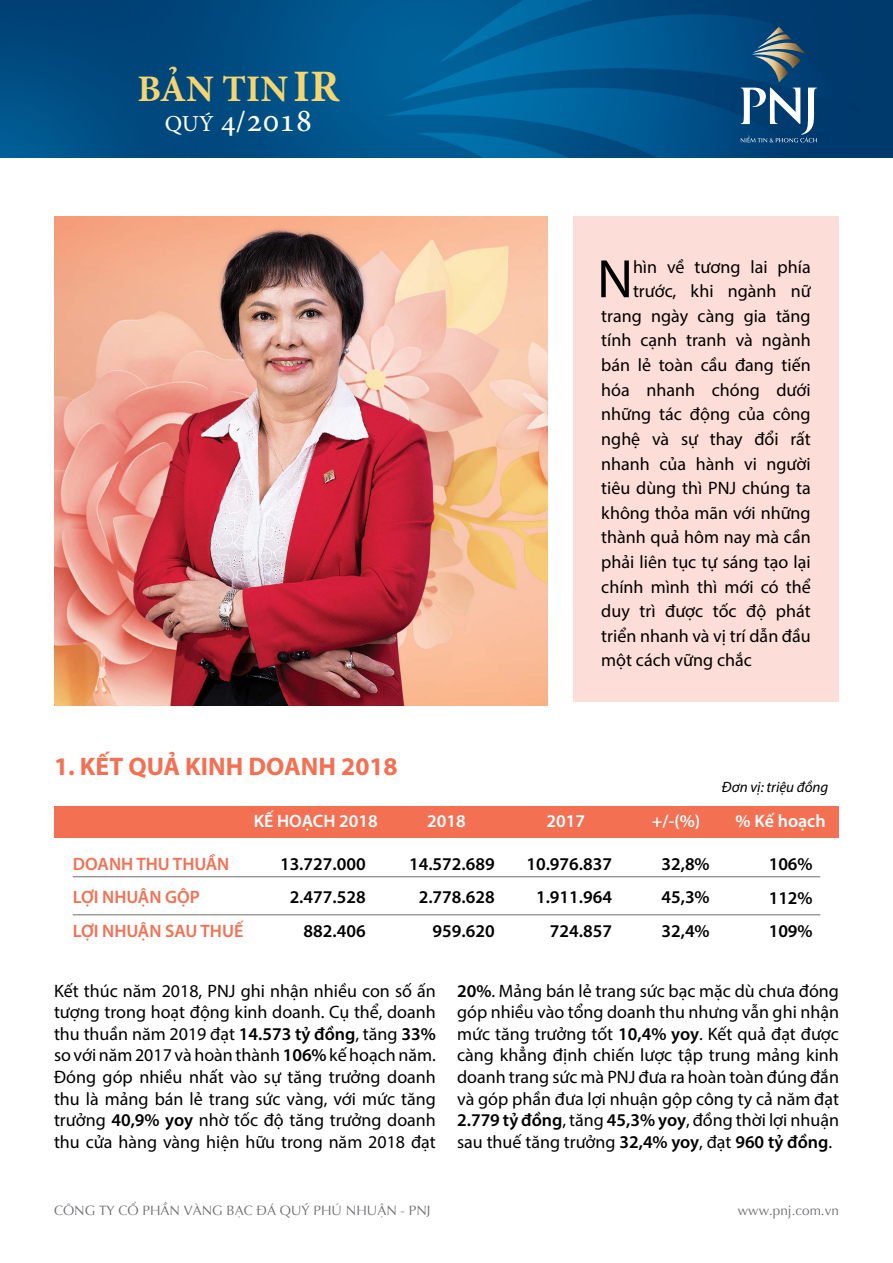
<style>
.page{position:relative;width:893px;height:1263px;background:#fff}
.page>*{position:absolute;margin:0;border:0;box-sizing:border-box;transform-origin:0 0}
.t1{font:54.45px "Myriad Pro";color:#000}
.t2{font:700 37.5px "Minion Pro";color:#f4d570}
.t3{font:33px "Adobe Hebrew";color:#fff}
.t4{font:700 25.5px "Myriad Pro";color:#f37053}
.t5{font:22.5px "Adobe Hebrew";color:#fff}
.t6{font:18px/21.6px "Myriad Pro";color:#000;text-align:justify}
.t7{font:600 18px/33.6px "Myriad Pro";color:#000;text-align:right}
.t8{font:600 18px/33.6px "Myriad Pro";color:#f37053}
.t9{font:600 18px "Myriad Pro";color:#fff}
.t10{font:italic 15px "Myriad Pro";color:#000}
.t11{font:13.5px "PNJ";color:#6d6e71}
.s1{font-size:45px}
.s2{font-size:30px}
.s3{font-weight:600}
</style>
<div class="page">
<img style="left:0;top:0;width:893px;height:157px">
<svg style="left:741px;top:27px;width:76px;height:115px;background:#366488"></svg>
<div style="left:573px;top:216px;width:266px;height:486px;background:#fdddd7"></div>
<img style="left:54px;top:216px;width:493px;height:489px">
<div style="left:54px;top:806px;width:785px;height:31px;background:#f37053"></div>
<hr style="left:73px;top:876px;width:747px;height:1px;background:#6d6e71">
<hr style="left:73px;top:914px;width:747px;height:1px;background:#6d6e71">
<h2 class="t2" style="left:137px;top:62px;width:204px">BẢN TIN<span class="s1">IR</span></h2>
<h3 class="t3" style="left:221px;top:100px;width:93px"><span class="s2">4/</span>2018</h3>
<p class="t5" style="left:165px;top:110px;width:51px">QUÝ</p>
<h3 class="t4" style="left:54px;top:750px;width:345px">1. KẾT QUẢ KINH DOANH 2018</h3>
<p class="t9" style="left:254px;top:810px;width:126px">KẾ HOẠCH 2018</p>
<p class="t9" style="left:427px;top:810px;width:40px">2018</p>
<p class="t6" style="left:667px;top:255px;width:19px">về</p>
<h1 class="t1" style="left:597px;top:245px;width:37px">N</h1>
<p class="t6" style="left:633px;top:255px;width:26px">hìn</p>
<p class="t6" style="left:750px;top:255px;width:19px">lai</p>
<p class="t6" style="left:778px;top:255px;width:35px">phía</p>
<p class="t6" style="left:695px;top:255px;width:47px">tương</p>
<p class="t6" style="left:691px;top:280px;width:24px">khi</p>
<p class="t6" style="left:728px;top:280px;width:50px">ngành</p>
<p class="t6" style="left:633px;top:280px;width:45px">trước,</p>
<p class="t6" style="left:791px;top:280px;width:21px">nữ</p>
<p class="t6" style="left:601px;top:305px;width:42px">trang</p>
<p class="t6" style="left:651px;top:305px;width:39px">ngày</p>
<p class="t6" style="left:698px;top:305px;width:38px">càng</p>
<p class="t6" style="left:744px;top:305px;width:24px">gia</p>
<p class="t6" style="left:776px;top:305px;width:36px">tăng</p>
<p class="t6" style="left:601px;top:329px;width:32px">tính</p>
<p class="t6" style="left:601px;top:354px;width:211px">bán lẻ toàn cầu đang tiến</p>
<p class="t6" style="left:776px;top:379px;width:36px">dưới</p>
<p class="t6" style="left:640px;top:329px;width:38px">cạnh</p>
<p class="t6" style="left:686px;top:329px;width:42px">tranh</p>
<p class="t6" style="left:762px;top:329px;width:50px">ngành</p>
<p class="t6" style="left:736px;top:329px;width:19px">và</p>
<p class="t6" style="left:601px;top:379px;width:30px">hóa</p>
<p class="t6" style="left:601px;top:403px;width:211px">những tác động của công</p>
<p class="t6" style="left:790px;top:428px;width:22px">rất</p>
<p class="t6" style="left:646px;top:379px;width:50px">nhanh</p>
<p class="t6" style="left:712px;top:379px;width:49px">chóng</p>
<p class="t6" style="left:754px;top:428px;width:26px">đổi</p>
<p class="t6" style="left:601px;top:428px;width:41px">nghệ</p>
<p class="t6" style="left:710px;top:428px;width:34px">thay</p>
<p class="t6" style="left:652px;top:428px;width:19px">và</p>
<p class="t6" style="left:681px;top:428px;width:19px">sự</p>
<p class="t6" style="left:659px;top:452px;width:28px">của</p>
<p class="t6" style="left:601px;top:452px;width:50px">nhanh</p>
<p class="t6" style="left:601px;top:477px;width:211px">tiêu dùng thì PNJ chúng ta</p>
<p class="t6" style="left:601px;top:502px;width:211px">không thỏa mãn với những</p>
<p class="t6" style="left:601px;top:526px;width:211px">thành quả hôm nay mà cần</p>
<p class="t6" style="left:601px;top:551px;width:211px">phải liên tục tự sáng tạo lại</p>
<p class="t6" style="left:601px;top:575px;width:211px">chính mình thì mới có thể</p>
<p class="t6" style="left:776px;top:600px;width:36px">phát</p>
<p class="t6" style="left:696px;top:452px;width:40px">hành</p>
<p class="t6" style="left:766px;top:452px;width:46px">người</p>
<p class="t6" style="left:744px;top:452px;width:14px">vi</p>
<p class="t6" style="left:713px;top:600px;width:25px">tốc</p>
<p class="t6" style="left:601px;top:598px;width:211px;line-height:24.6px;text-align:left">duy<br>triển nhanh và vị trí dẫn đầu một cách vững chắc</p>
<p class="t6" style="left:665px;top:600px;width:40px">được</p>
<p class="t6" style="left:746px;top:600px;width:22px">độ</p>
<p class="t6" style="left:639px;top:600px;width:18px">trì</p>
<p class="t9" style="left:547px;top:810px;width:40px">2017</p>
<p class="t9" style="left:652px;top:810px;width:50px">+/- %) (</p>
<p class="t10" style="left:722px;top:777px;width:108px">Đơn vị: triệu đồng</p>
<p class="t9" style="left:735px;top:810px;width:92px">% Kế hoạch</p>
<p class="t8" style="left:73px;top:846px;width:172px">DOANH THU THUẦN<br>LỢI NHUẬN GỘP<br>LỢI NHUẬN SAU THUẾ</p>
<p class="t7" style="left:280px;top:846px;width:87px">13.727.000<br>2.477.528<br>882.406</p>
<p class="t7" style="left:409px;top:846px;width:87px">14.572.689<br>2.778.628<br>959.620</p>
<p class="t7" style="left:526px;top:846px;width:87px">10.976.837<br>1.911.964<br>724.857</p>
<p class="t7" style="left:661px;top:846px;width:50px;text-align:justify">32,8% 45,3% 32,4%</p>
<p class="t7" style="left:769px;top:846px;width:46px;text-align:justify">106% 112% 109%</p>
<p class="t6" style="left:54px;top:979px;width:383px">Kết thúc năm 2018, PNJ ghi nhận nhiều con số ấn tượng trong hoạt động kinh doanh. Cụ thể, doanh thu thuần năm 2019 đạt <span class="s3">14.573 tỷ đồng</span>, tăng <span class="s3">33% </span>sovớinăm2017vàhoànthành<span class="s3">106%</span>kếhoạchnăm.<br>Đóng góp nhiều nhất vào sự tăng trưởng doanh thu là mảng bán lẻ trang sức vàng, với mức tăng trưởng <span class="s3">40,9% yoy</span> nhờ tốc độ tăng trưởng doanh thu cửa hàng vàng hiện hữu trong năm 2018 đạt</p>
<p class="t11" style="left:54px;top:1202px;width:378px">CÔNG TY CỔ PHẦN VÀNG BẠC ĐÁ QUÝ PHÚ NHUẬN - PNJ</p>
<p class="t6" style="left:457px;top:979px;width:383px"><span class="s3">20%</span>. Mảng bán lẻ trang sức bạc mặc dù chưa đóng góp nhiều vào tổng doanh thu nhưng vẫn ghi nhận mức tăng trưởng tốt <span class="s3">10,4% yoy</span>. Kết quả đạt được càng khẳng định chiến lược tập trung mảng kinh doanh trang sức mà PNJ đưa ra hoàn toàn đúng đắn và góp phần đưa lợi nhuận gộp công ty cả năm đạt <span class="s3">2.779 tỷ đồng</span>, tăng <span class="s3">45,3% yoy</span>, đồng thời lợi nhuận sau thuế tăng trưởng <span class="s3">32,4% yoy</span>, đạt <span class="s3">960 tỷ đồng</span>.</p>
<p class="t11" style="left:738px;top:1202px;width:103px">www.pnj.com.vn</p>
</div>
